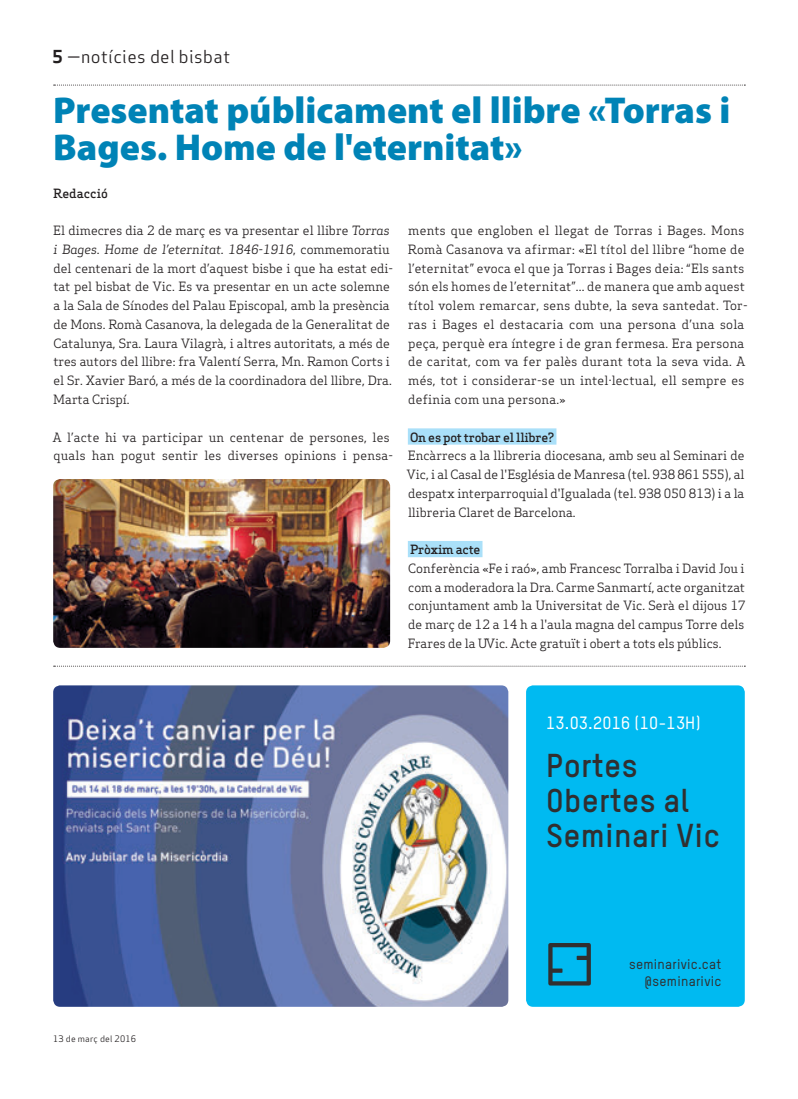
<style>
.page{position:relative;width:798px;height:1099px;background:#fff}
.page>*{position:absolute;margin:0;border:0;box-sizing:border-box;transform-origin:0 0}
.Titulars{font:900 37.5px/37.5px "Myriad Pro";color:#0083b6}
.t1{font:700 32.5px/35px "TSTARPRO";letter-spacing:.01em;color:#312f30}
.Capçalera{font:17.5px "Apex Sans Book T";letter-spacing:.02em;color:#231f20}
.t2{font:500 17.5px "TSTARPRO";letter-spacing:.01em;color:#fff}
.t3{font:500 13.5px "TSTARPRO";letter-spacing:.02em;color:#312f30}
.Text_General{font:12.5px/18.8px "Apex Serif";color:#231f20;text-align:justify}
.Text_General-2{font:12.5px/18.8px "Apex Serif";letter-spacing:.02em;color:#231f20}
.Text_General-3{font:500 12.5px "Apex Serif";letter-spacing:-.02em;color:#231f20}
.Autors{font:500 12.5px "Apex Serif";color:#231f20}
.Data_Peu{font:8.75px "Apex Sans Book T";letter-spacing:.02em;color:#231f20}
.s1{font-family:"Apex Sans Bold T"}
.s2{font-style:italic}
</style>
<div class="page">
<svg style="left:54px;top:85px;width:691px;height:1px"></svg>
<svg style="left:54px;top:665px;width:691px;height:1px"></svg>
<div style="left:407px;top:428px;width:149px;height:16px;background:#aae0f9"></div>
<div style="left:407px;top:541px;width:75px;height:16px;background:#aae0f9"></div>
<img style="left:53px;top:479px;width:337px;height:169px">
<img style="left:53px;top:685px;width:455px;height:321px">
<div style="left:526px;top:685px;width:218px;height:321px;background:#00baf1;border-radius:7px"></div>
<svg style="left:548px;top:943px;width:42px;height:42px"></svg>
<p class="Capçalera" style="left:52px;top:46px;width:179px"><span class="s1">5</span> —notícies del bisbat</p>
<p class="Titulars" style="left:53px;top:90px;width:678px">Presentat públicament el llibre «Torras i<br>Bages. Home de l'eternitat»</p>
<p class="Autors" style="left:53px;top:185px;width:56px">Redacció</p>
<p class="Text_General" style="left:53px;top:221px;width:341px;text-align:left">El dimecres dia 2 de març es va presentar el llibre <span class="s2">Torras i Bages. Home de l’eternitat. 1846-1916</span>, commemoratiu del centenari de la mort d’aquest bisbe i que ha estat edi&shy;tat pel bisbat de Vic. Es va presentar en un acte solemne a la Sala de Sínodes del Palau Episcopal, amb la presència de Mons. Romà Casanova, la delegada de la Generalitat de Catalunya, Sra. Laura Vilagrà, i altres autoritats, a més de tres autors del llibre: fra Valentí Serra, Mn. Ramon Corts i el Sr. Xavier Baró, a més de la coordinadora del llibre, Dra.<br>Marta Crispí.</p>
<p class="Text_General-2" style="left:53px;top:427px;width:342px">A l’acte hi va participar un centenar de persones, les quals han pogut sentir les diverses opinions i pensa-</p>
<p class="Text_General-2" style="left:408px;top:221px;width:341px">ments que engloben el llegat de Torras i Bages. Mons Romà Casanova va afirmar: «El títol del llibre “home de l’eternitat” evoca el que ja Torras i Bages deia: “Els sants són els homes de l’eternitat”... de manera que amb aquest títol volem remarcar, sens dubte, la seva santedat. Tor&shy;ras i Bages el destacaria com una persona d’una sola peça, perquè era íntegre i de gran fermesa. Era persona de caritat, com va fer palès durant tota la seva vida. A més, tot i considerar-se un intel·lectual, ell sempre es definia com una persona.»</p>
<p class="Text_General-3" style="left:410px;top:429px;width:146px">On es pot trobar el llibre?</p>
<p class="Text_General" style="left:407px;top:446px;width:339px">Encàrrecs a la llibreria diocesana, amb seu al Seminari de Vic, i al Casal de l'Església de Manresa (tel. 938 861 555), al despatx interparroquial d'Igualada (tel. 938 050 813) i a la llibreria Claret de Barcelona.</p>
<p class="Text_General-3" style="left:410px;top:541px;width:72px">Pròxim acte</p>
<p class="Text_General" style="left:408px;top:558px;width:339px">Conferència «Fe i raó», amb Francesc Torralba i David Jou i com a moderadora la Dra. Carme Sanmartí, acte organitzat conjuntament amb la Universitat de Vic. Serà el dijous 17 de març de 12 a 14 h a l'aula magna del campus Torre dels Frares de la UVic. Acte gratuït i obert a tots els públics.</p>
<p class="t2" style="left:546px;top:712px;width:156px">13.03.2016 (10-13H)</p>
<p class="t1" style="left:546px;top:746px;width:93px">Portes</p>
<p class="t1" style="left:546px;top:781px;width:175px">Obertes al<br>Seminari Vic</p>
<p class="Data_Peu" style="left:53px;top:1032px;width:84px">13 de març del 2016</p>
<p class="t3" style="left:629px;top:956px;width:94px">seminarivic.cat</p>
<p class="t3" style="left:643px;top:972px;width:79px">@seminarivic</p>
</div>
